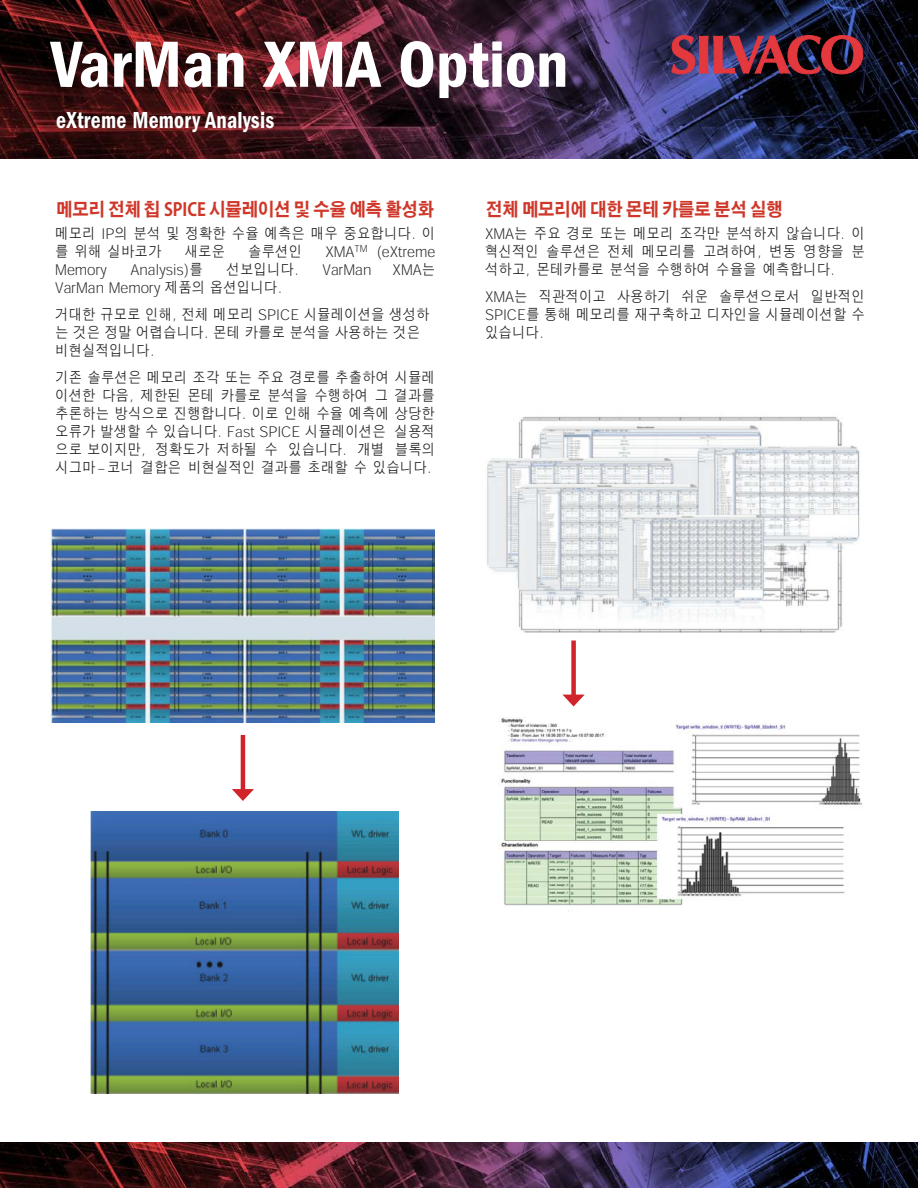
<style>
.page{position:relative;width:918px;height:1188px;background:#fff}
.page>*{position:absolute;margin:0;border:0;box-sizing:border-box;transform-origin:0 0}
.t1{font:600 condensed 67.5px "Franklin Gothic LT";color:#fff}
.product_descriptor{font:600 condensed 24px "Franklin Gothic LT";letter-spacing:.01em;color:#fff;scale:.9 1}
.t2{font:700 18px "Adobe Gothic Std";color:#ce3729;scale:.9 1}
.t3{font:300 15px/18px "Adobe Gothic Std";color:#231f20;scale:.9 1}
</style>
<div class="page">
<img style="left:0;top:1px;width:918px;height:157px">
<img style="left:671px;top:35px;width:192px;height:39px">
<img style="left:0;top:1142px;width:918px;height:46px">
<img style="left:51px;top:528px;width:384px;height:194px">
<img style="left:90px;top:812px;width:309px;height:282px">
<hr style="left:241px;top:735px;width:4px;height:58px;background:#d1232a">
<svg style="left:232px;top:789px;width:22px;height:12px"></svg>
<img style="left:487px;top:416px;width:373px;height:216px">
<img style="left:499px;top:718px;width:363px;height:188px">
<div style="left:571px;top:640px;width:5px;height:59px;background:#d1232a"></div>
<svg style="left:563px;top:695px;width:21px;height:11px"></svg>
<p class="t1" style="left:51px;top:26px;width:519px">VarMan XMA Option</p>
<p class="product_descriptor" style="left:56px;top:107px;width:244px">eXtreme Memory Analysis</p>
<p class="t2" style="left:56px;top:199px;width:421px">메모리 전체 칩 SPICE 시뮬레이션 및 수율 예측 활성화</p>
<p class="t3" style="left:55px;top:223px;width:424px">메모리 IP의 분석 및 정확한 수율 예측은 매우 중요합니다. 이 를 위해 실바코가</p>
<p class="t3" style="left:185px;top:241px;width:47px">새로운</p>
<p class="t3" style="left:248px;top:241px;width:61px">솔루션인</p>
<p class="t3" style="left:325px;top:241px;width:124px">XMA<sup>TM</sup> (eXtreme</p>
<p class="t3" style="left:55px;top:259px;width:59px">Memory</p>
<p class="t3" style="left:130px;top:259px;width:82px">Analysis)를</p>
<p class="t3" style="left:227px;top:259px;width:82px">선보입니다.</p>
<p class="t3" style="left:323px;top:259px;width:56px">VarMan</p>
<p class="t3" style="left:393px;top:259px;width:49px">XMA는</p>
<p class="t3" style="left:55px;top:273px;width:418px;line-height:27px">VarMan Memory 제품의 옵션입니다.<br>거대한 규모로 인해, 전체 메모리 SPICE 시뮬레이션을 생성하</p>
<p class="t3" style="left:55px;top:322px;width:407px">는 것은 정말 어렵습니다. 몬테 카를로 분석을 사용하는 것은 비현실적입니다.</p>
<p class="t3" style="left:55px;top:367px;width:424px;text-align:justify">기존 솔루션은 메모리 조각 또는 주요 경로를 추출하여 시뮬레 이션한 다음, 제한된 몬테 카를로 분석을 수행하여 그 결과를 추론하는 방식으로 진행합니다. 이로 인해 수율 예측에 상당한 오류가 발생할 수 있습니다. Fast SPICE 시뮬레이션은 실용적 으로 보이지만, 정확도가 저하될 수 있습니다. 개별 블록의 시그마-코너 결합은 비현실적인 결과를 초래할 수 있습니다.</p>
<p class="t2" style="left:486px;top:199px;width:331px">전체 메모리에 대한 몬테 카를로 분석 실행</p>
<p class="t3" style="left:485px;top:223px;width:423px;text-align:justify">XMA는 주요 경로 또는 메모리 조각만 분석하지 않습니다. 이 혁신적인 솔루션은 전체 메모리를 고려하여, 변동 영향을 분 석하고, 몬테카를로 분석을 수행하여 수율을 예측합니다.</p>
<p class="t3" style="left:485px;top:286px;width:423px;text-align:justify">XMA는 직관적이고 사용하기 쉬운 솔루션으로서 일반적인 SPICE를 통해 메모리를 재구축하고 디자인을 시뮬레이션할 수 있습니다.</p>
</div>
